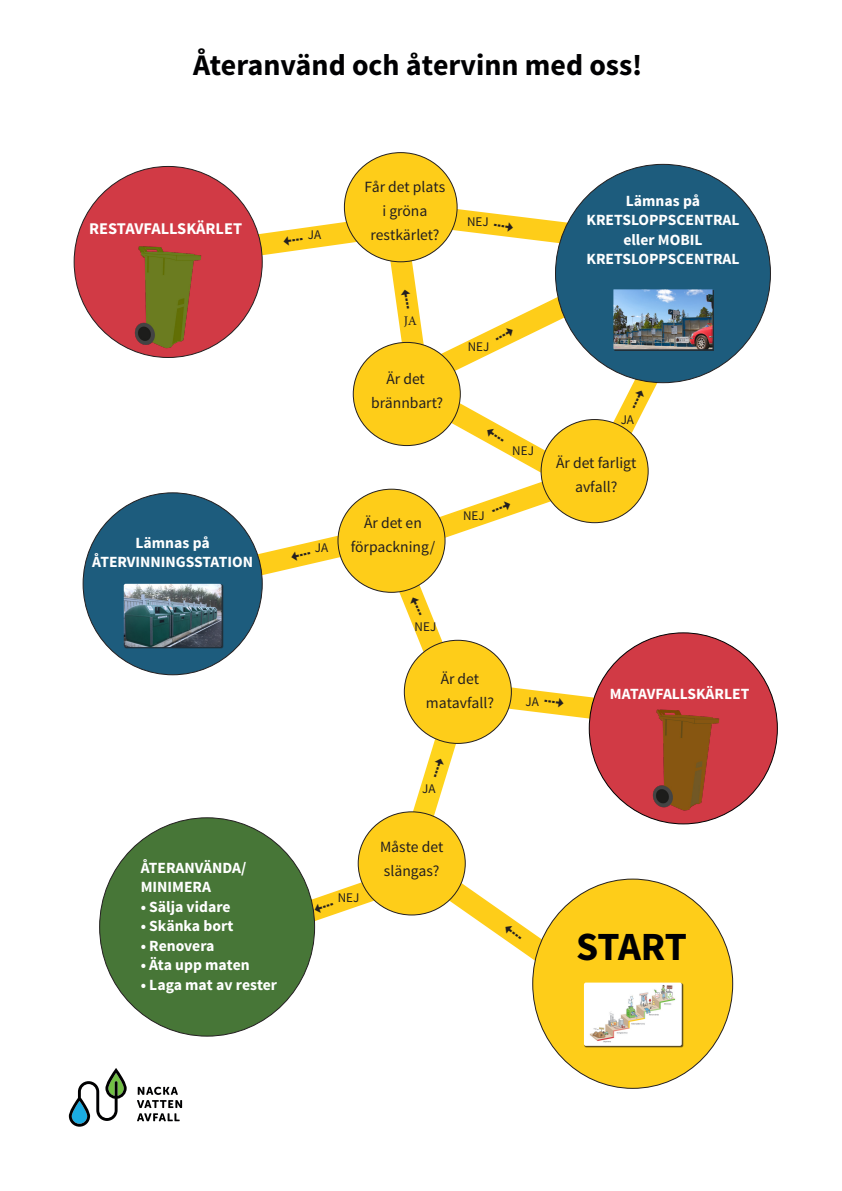
<style>
.page{position:relative;width:842px;height:1191px;background:#fff}
.page>*{position:absolute;margin:0;border:0;box-sizing:border-box;transform-origin:0 0}
.t1{font:700 40px "Source Sans Pro";letter-spacing:-.02em;color:#000002}
.t2{font:700 29.9px "Source Sans Pro";color:#000002}
.t3{font:700 16.4px "Source Sans Pro";color:#fff}
.t4{font:700 15.6px/19.5px "Source Sans Pro";color:#fff}
.t5{font:15.6px/24px "Source Sans Pro";color:#231f20;text-align:center}
.t6{font:13.2px "Source Sans Pro";color:#231f20}
.t7{font:13.2px "Minion Pro";color:#231f20}
</style>
<div class="page">
<div style="left:533px;top:879px;width:200px;height:209px;background:#fecd19;border-radius:50%"></div>
<div style="left:584px;top:983px;width:99px;height:64px;background:#e8e6e0"></div>
<img style="left:584px;top:982px;width:98px;height:63px">
<div style="left:358px;top:812px;width:107px;height:103px;background:#fecd19;border-radius:50%"></div>
<div style="left:100px;top:817px;width:215px;height:219px;background:#477637;border-radius:50%"></div>
<div style="left:404px;top:640px;width:107px;height:103px;background:#fecd19;border-radius:50%"></div>
<div style="left:589px;top:633px;width:188px;height:191px;background:#d13a45;border-radius:50%"></div>
<img style="left:653px;top:709px;width:66px;height:101px">
<div style="left:338px;top:489px;width:107px;height:103px;background:#fecd19;border-radius:50%"></div>
<div style="left:83px;top:493px;width:179px;height:182px;background:#1d5c7d;border-radius:50%"></div>
<div style="left:124px;top:584px;width:99px;height:65px;background:#23303a"></div>
<img style="left:124px;top:584px;width:98px;height:63px">
<div style="left:555px;top:164px;width:215px;height:219px;background:#1d5c7d;border-radius:50%"></div>
<div style="left:614px;top:290px;width:100px;height:61px;background:#231f20;opacity:.75"></div>
<img style="left:686px;top:289px;width:26px;height:60px">
<div style="left:353px;top:342px;width:107px;height:103px;background:#fecd19;border-radius:50%"></div>
<div style="left:344px;top:153px;width:113px;height:109px;background:#fecd19;border-radius:50%"></div>
<div style="left:74px;top:166px;width:188px;height:191px;background:#d13a45;border-radius:50%"></div>
<img style="left:135px;top:246px;width:67px;height:103px">
<svg style="left:137px;top:1086px;width:45px;height:35px"></svg>
<svg style="left:69px;top:1068px;width:58px;height:58px"></svg>
<svg style="left:448px;top:882px;width:130px;height:100px"></svg>
<svg style="left:293px;top:862px;width:134px;height:69px"></svg>
<svg style="left:408px;top:709px;width:63px;height:126px"></svg>
<svg style="left:500px;top:684px;width:101px;height:39px"></svg>
<svg style="left:207px;top:532px;width:149px;height:55px"></svg>
<svg style="left:252px;top:220px;width:110px;height:42px"></svg>
<svg style="left:377px;top:205px;width:309px;height:470px"></svg>
<h1 class="t2" style="left:193px;top:46px;width:451px">Återanvänd och återvinn med oss!</h1>
<h4 class="t3" style="left:89px;top:218px;width:154px">RESTAVFALLSKÄRLET</h4>
<h4 class="t4" style="left:136px;top:533px;width:76px">Lämnas på</h4>
<h4 class="t4" style="left:92px;top:553px;width:163px">ÅTERVINNINGSSTATION</h4>
<h4 class="t4" style="left:141px;top:858px;width:107px">ÅTERANVÄNDA/<br>MINIMERA</h4>
<p class="t4" style="left:141px;top:897px;width:91px">• Sälja vidare</p>
<p class="t4" style="left:141px;top:916px;width:94px">• Skänka bort</p>
<p class="t4" style="left:141px;top:936px;width:75px">• Renovera</p>
<p class="t4" style="left:141px;top:955px;width:111px">• Äta upp maten</p>
<p class="t4" style="left:141px;top:975px;width:138px">• Laga mat av rester</p>
<p class="t6" style="left:308px;top:226px;width:15px">JA</p>
<h3 class="t5" style="left:365px;top:175px;width:82px">Får det plats i gröna restkärlet?</h3>
<p class="t6" style="left:467px;top:213px;width:23px">NEJ</p>
<p class="t7" style="left:404px;top:312px;width:15px">JA</p>
<h3 class="t5" style="left:371px;top:367px;width:74px">Är det brännbart?</h3>
<p class="t6" style="left:468px;top:338px;width:23px">NEJ</p>
<h3 class="t5" style="left:364px;top:511px;width:59px">Är det en</h3>
<p class="t6" style="left:315px;top:539px;width:15px">JA</p>
<h3 class="t5" style="left:351px;top:535px;width:86px">förpackning/</h3>
<p class="t6" style="left:463px;top:507px;width:23px">NEJ</p>
<h4 class="t4" style="left:586px;top:191px;width:155px;text-align:center">Lämnas på<br>KRETSLOPPSCENTRAL eller MOBIL<br>KRETSLOPPSCENTRAL</h4>
<p class="t6" style="left:512px;top:442px;width:23px">NEJ</p>
<p class="t6" style="left:621px;top:411px;width:15px">JA</p>
<h3 class="t5" style="left:556px;top:451px;width:82px">Är det farligt avfall?</h3>
<p class="t6" style="left:415px;top:618px;width:23px">NEJ</p>
<h3 class="t5" style="left:426px;top:667px;width:70px">Är det matavfall?</h3>
<p class="t6" style="left:526px;top:693px;width:15px">JA</p>
<h4 class="t4" style="left:610px;top:684px;width:141px">MATAVFALLSKÄRLET</h4>
<p class="t6" style="left:338px;top:889px;width:23px">NEJ</p>
<p class="t6" style="left:422px;top:780px;width:15px">JA</p>
<h3 class="t5" style="left:380px;top:835px;width:65px;text-align:left">Måste det slängas?</h3>
<h2 class="t1" style="left:576px;top:921px;width:112px">START</h2>
</div>
